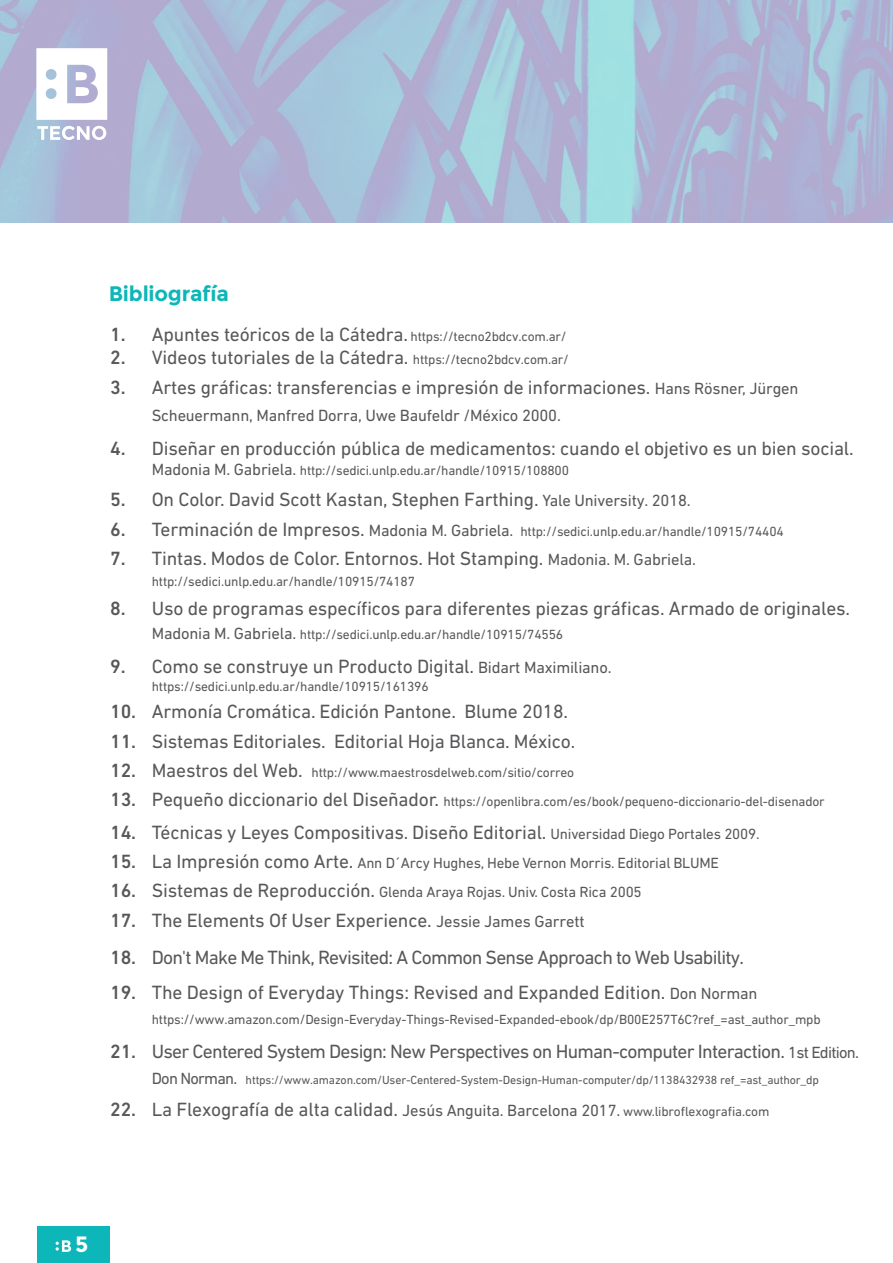
<style>
.page{position:relative;width:893px;height:1263px;background:#fff}
.page>*{position:absolute;margin:0;border:0;box-sizing:border-box;transform-origin:0 0}
.t1{font:700 22.2px "Montserrat";color:#fff}
.t2{font:700 21px "Montserrat";letter-spacing:-.01em;color:#0db6b8}
.t3{font:19.5px "DIN Next LT Pro";letter-spacing:-.01em;color:#57585a}
.t4{font:19.5px "DIN Next LT Pro";letter-spacing:-.04em;color:#57585a}
.t5{font:16.5px "DIN Next LT Pro";letter-spacing:-.01em;color:#57585a}
.t6{font:15px "DIN Next LT Pro";letter-spacing:-.015em;color:#57585a}
.t7{font:13.5px "DIN Next LT Pro";letter-spacing:-.01em;color:#57585a}
.t8{font:12px "DIN Next LT Pro";letter-spacing:-.015em;color:#57585a}
.s1{font-weight:500}
.s2{font-size:13.5px}
.s3{font-size:16.5px}
.s4{font-weight:500;font-size:19.5px}
.s5{font-size:19.5px}
.s6{font-size:15px}
</style>
<div class="page">
<svg style="left:0;top:0;width:893px;height:223px;background:#abb9d5"></svg>
<svg style="left:37px;top:126px;width:69px;height:14px"></svg>
<svg style="left:36px;top:48px;width:71px;height:72px"></svg>
<div style="left:37px;top:1226px;width:72px;height:37px;background:#0db6b8"></div>
<svg style="left:56px;top:1240px;width:15px;height:12px"></svg>
<p class="t2" style="left:109px;top:281px;width:122px">Bibliografía</p>
<p class="t3" style="left:110px;top:323px;width:458px"><span class="s1">1.</span> Apuntes teóricos de la Cátedra. <span class="s2">https://tecno2bdcv.com.ar/</span></p>
<p class="t3" style="left:110px;top:346px;width:460px"><span class="s1">2.</span> Videos tutoriales de la Cátedra. <span class="s2">https://tecno2bdcv.com.ar/</span></p>
<p class="t3" style="left:110px;top:376px;width:690px"><span class="s1">3.</span> Artes gráficas: transferencias e impresión de informaciones. <span class="s3">Hans Rösner, Jürgen</span></p>
<p class="t5" style="left:152px;top:406px;width:411px">Scheuermann, Manfred Dorra, Uwe Baufeldr /México 2000.</p>
<p class="t3" style="left:110px;top:437px;width:745px"><span class="s1">4.</span> Diseñar en producción pública de medicamentos: cuando el objetivo es un bien social.</p>
<p class="t7" style="left:152px;top:463px;width:419px"><span class="s3">Madonia M. Gabriela.</span> http://sedici.unlp.edu.ar/handle/10915/108800</p>
<p class="t3" style="left:110px;top:488px;width:582px"><span class="s1">5.</span> On Color. David Scott Kastan, Stephen Farthing. <span class="s3">Yale University. 2018.</span></p>
<p class="t7" style="left:110px;top:523px;width:675px"><span class="s4">6.</span> <span class="s5">Terminación de Impresos.</span> <span class="s3">Madonia M. Gabriela.</span> http://sedici.unlp.edu.ar/handle/10915/74404</p>
<p class="t3" style="left:110px;top:547px;width:587px"><span class="s1">7.</span> Tintas. Modos de Color. Entornos. Hot Stamping. <span class="s3">Madonia. M. Gabriela.</span></p>
<p class="t7" style="left:152px;top:573px;width:265px">http://sedici.unlp.edu.ar/handle/10915/74187</p>
<p class="t3" style="left:110px;top:598px;width:741px"><span class="s1">8.</span> Uso de programas específicos para diferentes piezas gráficas. Armado de originales.</p>
<p class="t7" style="left:152px;top:626px;width:413px"><span class="s3">Madonia M. Gabriela.</span> http://sedici.unlp.edu.ar/handle/10915/74556</p>
<p class="t3" style="left:110px;top:655px;width:503px"><span class="s1">9.</span> Como se construye un Producto Digital. <span class="s3">Bidart Maximiliano.</span></p>
<p class="t7" style="left:152px;top:678px;width:278px">https://sedici.unlp.edu.ar/handle/10915/161396</p>
<p class="t3" style="left:110px;top:700px;width:459px"><span class="s1">10.</span> Armonía Cromática. Edición Pantone. Blume 2018.</p>
<p class="t3" style="left:110px;top:730px;width:467px"><span class="s1">11.</span> Sistemas Editoriales. Editorial Hoja Blanca. México.</p>
<p class="t7" style="left:110px;top:765px;width:465px"><span class="s4">12.</span> <span class="s5">Maestros del Web.</span> http://www.maestrosdelweb.com/sitio/correo</p>
<p class="t7" style="left:110px;top:794px;width:716px"><span class="s4">13.</span> <span class="s5">Pequeño diccionario del Diseñador.</span> https://openlibra.com/es/book/pequeno-diccionario-del-disenador</p>
<p class="t3" style="left:110px;top:821px;width:651px"><span class="s1">14.</span> Técnicas y Leyes Compositivas. Diseño Editorial. <span class="s6">Universidad Diego Portales 2009.</span></p>
<p class="t6" style="left:110px;top:854px;width:610px"><span class="s4">15.</span> <span class="s5">La Impresión como Arte.</span> Ann D´Arcy Hughes, Hebe Vernon Morris. Editorial BLUME</p>
<p class="t6" style="left:110px;top:884px;width:533px"><span class="s4">16.</span> <span class="s5">Sistemas de Reproducción.</span> Glenda Araya Rojas. Univ. Costa Rica 2005</p>
<p class="t3" style="left:110px;top:909px;width:476px"><span class="s1">17.</span> The Elements Of User Experience. <span class="s3">Jessie James Garrett</span></p>
<p class="t4" style="left:110px;top:946px;width:635px"><span class="s1">18.</span> Don't Make Me Think, Revisited: A Common Sense Approach to Web Usability.</p>
<p class="t3" style="left:110px;top:981px;width:649px"><span class="s1">19.</span> The Design of Everyday Things: Revised and Expanded Edition. <span class="s3">Don Norman</span></p>
<p class="t7" style="left:152px;top:1011px;width:670px">https://www.amazon.com/Design-Everyday-Things-Revised-Expanded-ebook/dp/B00E257T6C?ref_=ast_author_mpb</p>
<p class="t4" style="left:110px;top:1040px;width:750px"><span class="s1">21.</span> User Centered System Design: New Perspectives on Human-computer Interaction. <span class="s3">1st Edition.</span></p>
<p class="t8" style="left:152px;top:1073px;width:669px"><span class="s3">Don Norman.</span> https://www.amazon.com/User-Centered-System-Design-Human-computer/dp/1138432938 ref_=ast_author_dp</p>
<p class="t3" style="left:110px;top:1098px;width:661px"><span class="s1">22.</span> La Flexografía de alta calidad. <span class="s3">Jesús Anguita. Barcelona 2017.</span> <span class="s2">www.libroflexografia.com</span></p>
<p class="t1" style="left:75px;top:1231px;width:15px">5</p>
</div>
